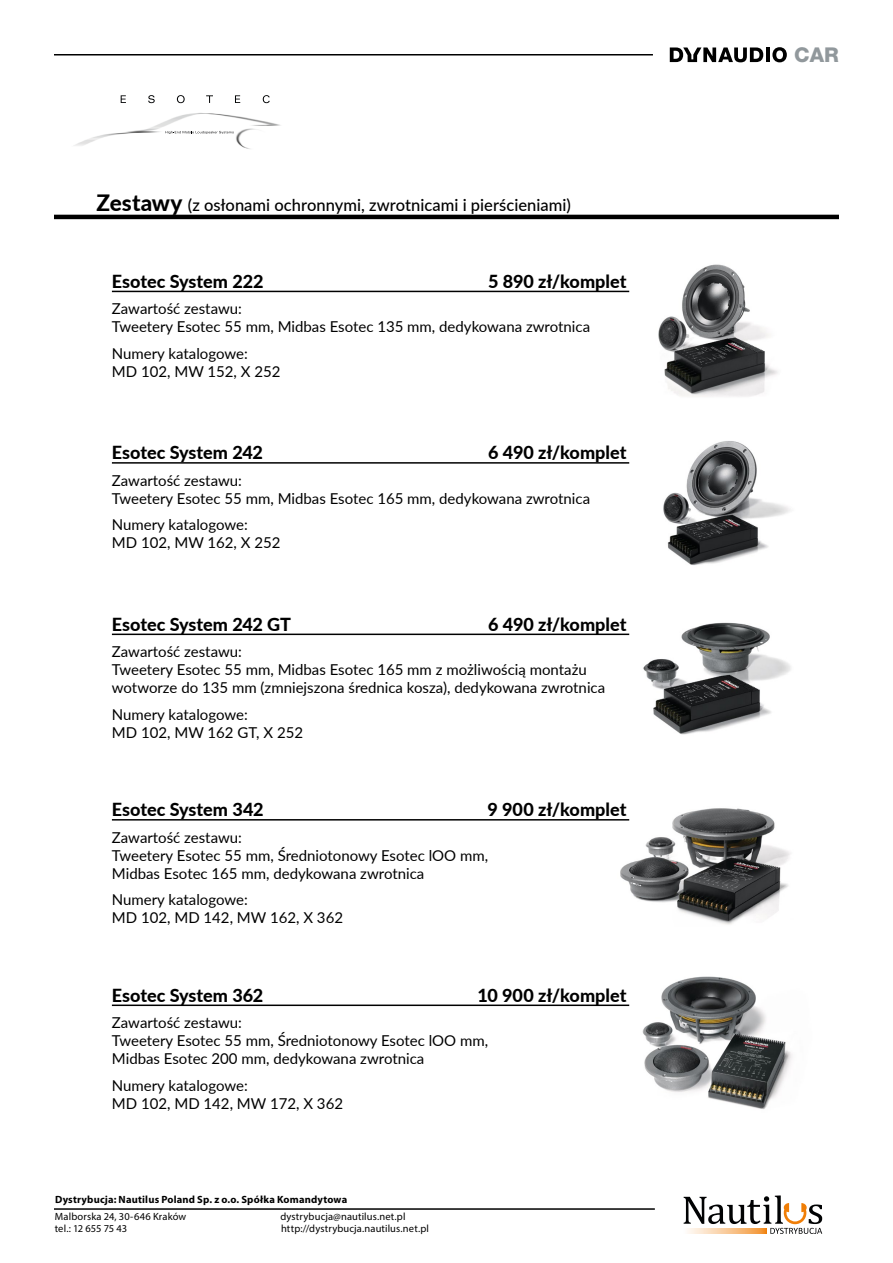
<style>
.page{position:relative;width:893px;height:1263px;background:#fff}
.page>*{position:absolute;margin:0;border:0;box-sizing:border-box;transform-origin:0 0}
.t1{font:800 20.4px "Helvetica Neue LT Std";color:#91989c}
.t2{font:800 18px "Lato";color:#000}
.t3{font:500 16.5px "Lato";color:#000}
.t4{font:15px/18px "Lato";color:#000}
.t5{font:10.5px/12.6px "Myriad Pro";letter-spacing:.01em;color:#000}
.t6{font:700 10.5px "Myriad Pro";letter-spacing:.02em;color:#000}
.s1{font-weight:800;font-size:22.5px}
</style>
<div class="page">
<svg style="left:684px;top:1195px;width:138px;height:39px"></svg>
<svg style="left:684px;top:1228px;width:83px;height:5px"></svg>
<hr style="left:54px;top:1208px;width:601px;height:2px;background:#000">
<hr style="left:54px;top:54px;width:599px;height:2px;background:#000">
<hr style="left:766px;top:47px;width:4px;height:15px;background:#000">
<svg style="left:772px;top:47px;width:15px;height:15px"></svg>
<svg style="left:670px;top:47px;width:93px;height:15px"></svg>
<img style="left:615px;top:264px;width:163px;height:133px">
<img style="left:629px;top:441px;width:161px;height:124px">
<img style="left:610px;top:622px;width:181px;height:113px">
<img style="left:595px;top:808px;width:196px;height:117px">
<img style="left:609px;top:976px;width:183px;height:134px">
<img style="left:74px;top:95px;width:207px;height:54px">
<svg style="left:121px;top:95px;width:5px;height:8px"></svg>
<svg style="left:148px;top:95px;width:7px;height:8px"></svg>
<svg style="left:177px;top:95px;width:8px;height:8px"></svg>
<svg style="left:206px;top:95px;width:7px;height:8px"></svg>
<svg style="left:235px;top:95px;width:5px;height:8px"></svg>
<svg style="left:263px;top:95px;width:7px;height:8px"></svg>
<svg style="left:165px;top:131px;width:69px;height:3px"></svg>
<hr style="left:54px;top:215px;width:785px;height:4px;background:#000">
<hr style="left:112px;top:291px;width:517px;height:1px;background:#000">
<hr style="left:112px;top:462px;width:517px;height:2px;background:#000">
<hr style="left:112px;top:634px;width:517px;height:1px;background:#000">
<hr style="left:112px;top:819px;width:517px;height:1px;background:#000">
<hr style="left:112px;top:1004px;width:517px;height:2px;background:#000">
<p class="t3" style="left:97px;top:193px;width:476px"><span class="s1">Zestawy</span> (z osłonami ochronnymi, zwrotnicami i pierścieniami)</p>
<p class="t2" style="left:112px;top:268px;width:153px">Esotec System 222</p>
<p class="t2" style="left:488px;top:268px;width:140px">5 890 zł/komplet</p>
<p class="t4" style="left:112px;top:299px;width:480px">Zawartość zestawu:<br>Tweetery Esotec 55 mm, Midbas Esotec 135 mm, dedykowana zwrotnica</p>
<p class="t4" style="left:112px;top:344px;width:170px">Numery katalogowe:<br>MD 102, MW 152, X 252</p>
<p class="t2" style="left:112px;top:439px;width:152px">Esotec System 242</p>
<p class="t2" style="left:488px;top:439px;width:140px">6 490 zł/komplet</p>
<p class="t4" style="left:112px;top:471px;width:480px">Zawartość zestawu:<br>Tweetery Esotec 55 mm, Midbas Esotec 165 mm, dedykowana zwrotnica</p>
<p class="t4" style="left:112px;top:515px;width:170px">Numery katalogowe:<br>MD 102, MW 162, X 252</p>
<p class="t2" style="left:112px;top:611px;width:181px">Esotec System 242 GT</p>
<p class="t2" style="left:488px;top:611px;width:140px">6 490 zł/komplet</p>
<p class="t4" style="left:112px;top:642px;width:495px">Zawartość zestawu:<br>Tweetery Esotec 55 mm, Midbas Esotec 165 mm z możliwością montażu wotworze do 135 mm (zmniejszona średnica kosza), dedykowana zwrotnica</p>
<p class="t4" style="left:112px;top:705px;width:193px">Numery katalogowe:<br>MD 102, MW 162 GT, X 252</p>
<p class="t2" style="left:112px;top:796px;width:153px">Esotec System 342</p>
<p class="t2" style="left:487px;top:796px;width:141px">9 900 zł/komplet</p>
<p class="t4" style="left:112px;top:828px;width:378px">Zawartość zestawu:<br>Tweetery Esotec 55 mm, Średniotonowy Esotec lOO mm,<br>Midbas Esotec 165 mm, dedykowana zwrotnica</p>
<p class="t4" style="left:112px;top:890px;width:233px">Numery katalogowe:<br>MD 102, MD 142, MW 162, X 362</p>
<p class="t2" style="left:112px;top:982px;width:153px">Esotec System 362</p>
<p class="t2" style="left:478px;top:982px;width:150px">10 900 zł/komplet</p>
<p class="t4" style="left:112px;top:1013px;width:378px">Zawartość zestawu:<br>Tweetery Esotec 55 mm, Średniotonowy Esotec lOO mm,<br>Midbas Esotec 200 mm, dedykowana zwrotnica</p>
<p class="t4" style="left:112px;top:1076px;width:233px">Numery katalogowe:<br>MD 102, MD 142, MW 172, X 362</p>
<p class="t6" style="left:55px;top:1192px;width:294px">Dystrybucja: Nautilus Poland Sp. z o.o. Spółka Komandytowa</p>
<p class="t5" style="left:55px;top:1209px;width:133px">Malborska 24, 30-646 Kraków tel.: 12 655 75 43</p>
<p class="t5" style="left:280px;top:1209px;width:150px">dystrybucja@nautilus.net.pl http://dystrybucja.nautilus.net.pl</p>
<h1 class="t1" style="left:794px;top:43px;width:46px">CAR</h1>
</div>
